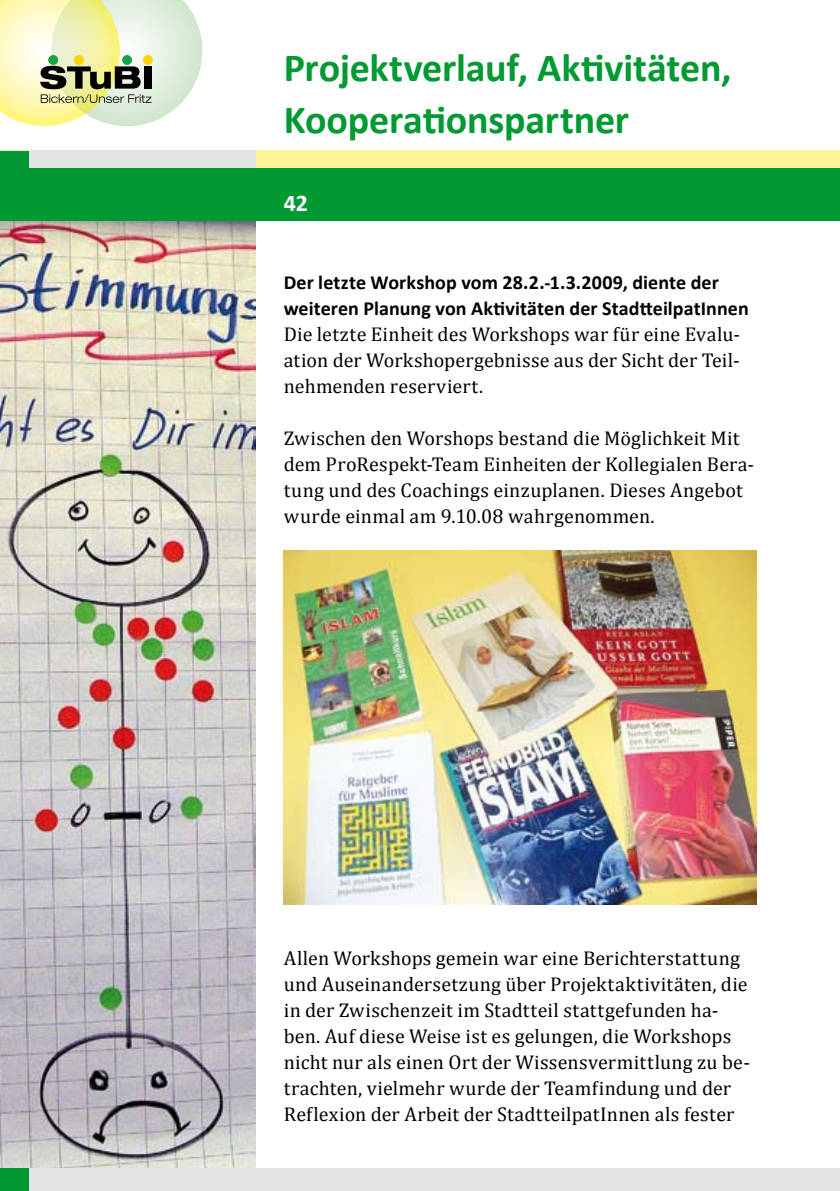
<style>
.page{position:relative;width:840px;height:1191px;background:#fff}
.page>*{position:absolute;margin:0;border:0;box-sizing:border-box;transform-origin:0 0}
.t1{font:700 40px/52px "Calibri";letter-spacing:-.005em;color:#009932}
.t2{font:700 24px "Calibri";color:#fff}
.t3{font:20px/26px "Cambria";letter-spacing:.01em;color:#000}
.t4{font:700 20px/26px "Calibri";letter-spacing:.005em;color:#000}
</style>
<div class="page">
<img style="left:0;top:221px;width:255px;height:947px">
<div style="left:0;top:151px;width:839px;height:17px;background:#fff59a"></div>
<div style="left:0;top:151px;width:255px;height:17px;background:#e3e4e4"></div>
<div style="left:0;top:1168px;width:839px;height:23px;background:#e3e4e4"></div>
<div style="left:0;top:1168px;width:28px;height:23px;background:#009932"></div>
<div style="left:0;top:168px;width:839px;height:53px;background:#009932"></div>
<div style="left:0;top:151px;width:28px;height:40px;background:#009932"></div>
<svg style="left:0;top:0;width:202px;height:126px;background:#dee2bc"></svg>
<div style="left:48px;top:55px;width:10px;height:10px;background:#17a345;border-radius:50%"></div>
<div style="left:74px;top:55px;width:10px;height:10px;background:#ffd300;border-radius:50%"></div>
<div style="left:122px;top:55px;width:10px;height:10px;background:#17a345;border-radius:50%"></div>
<div style="left:143px;top:55px;width:10px;height:10px;background:#ffd300;border-radius:50%"></div>
<svg style="left:839px;top:151px;width:1px;height:17px"></svg>
<svg style="left:839px;top:1168px;width:1px;height:23px"></svg>
<hr style="left:839px;top:168px;width:1px;height:53px;background:#009932">
<img style="left:283px;top:551px;width:472px;height:353px">
<h1 class="t1" style="left:283px;top:40px;width:449px">Projektverlauf, Aktivitäten,<br>Kooperationspartner</h1>
<p class="t2" style="left:283px;top:188px;width:13px">42</p>
<p class="t4" style="left:283px;top:268px;width:466px">Der letzte Workshop vom 28.2.-1.3.2009, diente der weiteren Planung von Aktivitäten der StadtteilpatInnen</p>
<p class="t3" style="left:283px;top:321px;width:457px;text-align:justify">Die letzte Einheit des Workshops war für eine Evalu&shy;ation der Workshopergebnisse aus der Sicht der Teil&shy;nehmenden reserviert.</p>
<p class="t3" style="left:283px;top:425px;width:471px">Zwischen den Worshops bestand die Möglichkeit Mit dem ProRespekt-Team Einheiten der Kollegialen Bera&shy;tung und des Coachings einzuplanen. Dieses Angebot wurde einmal am 9.10.08 wahrgenommen.</p>
<p class="t3" style="left:283px;top:945px;width:467px">Allen Workshops gemein war eine Berichterstattung und Auseinandersetzung über Projektaktivitäten, die in der Zwischenzeit im Stadtteil stattgefunden ha&shy;ben. Auf diese Weise ist es gelungen, die Workshops nicht nur als einen Ort der Wissensvermittlung zu be&shy;trachten, vielmehr wurde der Teamfindung und der Reflexion der Arbeit der StadtteilpatInnen als fester</p>
</div>
